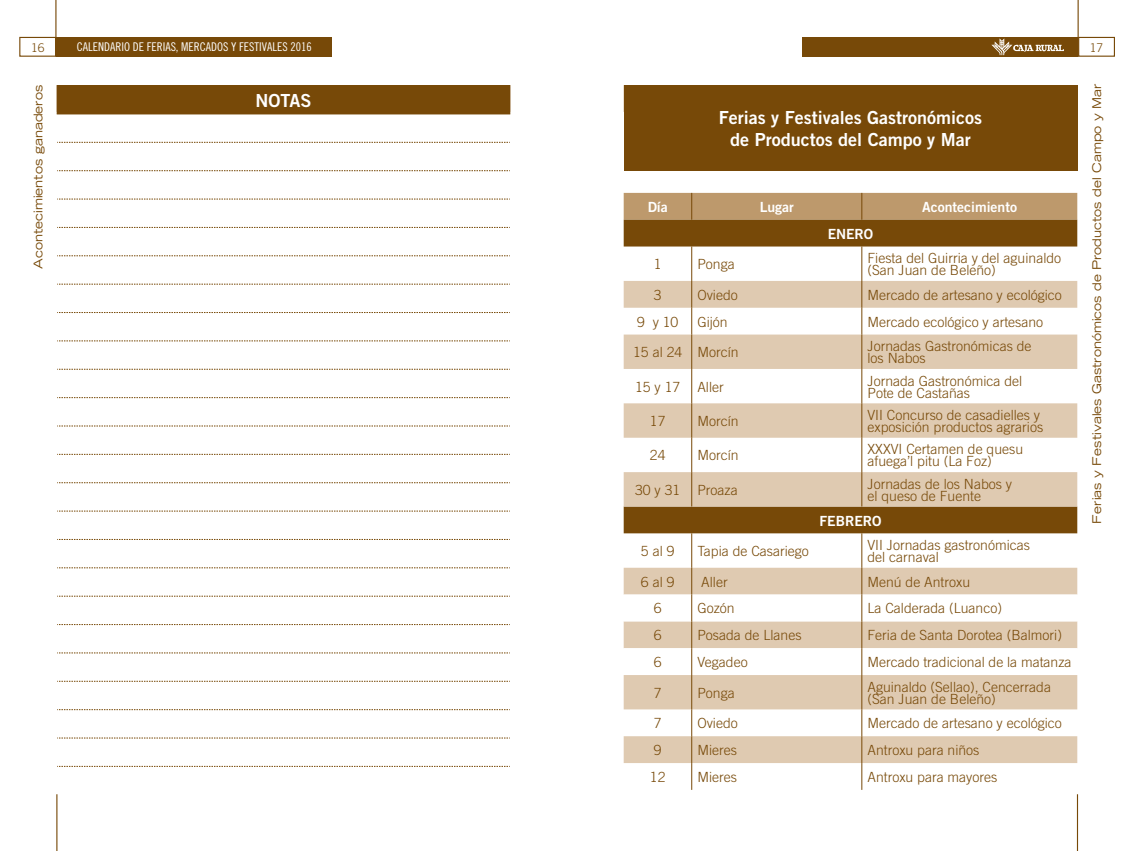
<style>
.page{position:relative;width:1134px;height:851px;background:#fff}
.page>*{position:absolute;margin:0;border:0;box-sizing:border-box;transform-origin:0 0}
.t1{font:18px/21.6px "Trade Gothic Bold Two";color:#fff;text-align:center}
.t2{font:300 14px/12px "Trade Gothic";color:#774908}
.t3{font:14px "Trade Gothic Bold Two";color:#fff}
.t4{font:expanded 12px "Trade Gothic LH";color:#774908}
.t5{font:12px "Trade Gothic Cond Eighteen";color:#fff}
.t6{font:300 12px "Trade Gothic";color:#774908}
</style>
<div class="page">
<div style="left:802px;top:37px;width:276px;height:20px;background:#774908"></div>
<hr style="left:1077px;top:0;width:2px;height:57px;background:#774908">
<hr style="left:1077px;top:794px;width:1px;height:56px;background:#774908">
<svg style="left:991px;top:38px;width:73px;height:17px"></svg>
<div style="left:1078px;top:37px;width:37px;height:20px;border:1px solid #774908"></div>
<div style="left:56px;top:37px;width:276px;height:20px;background:#774908"></div>
<hr style="left:56px;top:794px;width:1px;height:56px;background:#774908">
<hr style="left:55px;top:0;width:1px;height:57px;background:#774908">
<div style="left:19px;top:37px;width:37px;height:20px;border:1px solid #774908"></div>
<div style="left:57px;top:85px;width:453px;height:29px;background:#774908"></div>
<hr style="left:57px;top:114px;width:453px;height:1px;background:#774908">
<svg style="left:57px;top:142px;width:453px;height:1px"></svg>
<svg style="left:57px;top:170px;width:453px;height:1px"></svg>
<svg style="left:57px;top:199px;width:453px;height:1px"></svg>
<svg style="left:57px;top:227px;width:453px;height:1px"></svg>
<svg style="left:57px;top:255px;width:453px;height:1px"></svg>
<svg style="left:57px;top:284px;width:453px;height:1px"></svg>
<svg style="left:57px;top:312px;width:453px;height:1px"></svg>
<svg style="left:57px;top:340px;width:453px;height:1px"></svg>
<svg style="left:57px;top:369px;width:453px;height:1px"></svg>
<svg style="left:57px;top:397px;width:453px;height:1px"></svg>
<svg style="left:57px;top:425px;width:453px;height:1px"></svg>
<svg style="left:57px;top:454px;width:453px;height:1px"></svg>
<svg style="left:57px;top:482px;width:453px;height:1px"></svg>
<svg style="left:57px;top:510px;width:453px;height:1px"></svg>
<svg style="left:57px;top:539px;width:453px;height:1px"></svg>
<svg style="left:57px;top:567px;width:453px;height:1px"></svg>
<svg style="left:57px;top:595px;width:453px;height:1px"></svg>
<svg style="left:57px;top:624px;width:453px;height:1px"></svg>
<svg style="left:57px;top:652px;width:453px;height:1px"></svg>
<svg style="left:57px;top:680px;width:453px;height:1px"></svg>
<svg style="left:57px;top:709px;width:453px;height:1px"></svg>
<svg style="left:57px;top:737px;width:453px;height:1px"></svg>
<svg style="left:57px;top:766px;width:453px;height:1px"></svg>
<div style="left:624px;top:85px;width:453px;height:85px;background:#774908"></div>
<svg style="left:624px;top:220px;width:453px;height:61px"></svg>
<svg style="left:624px;top:281px;width:453px;height:482px;fill:#dfcab1"></svg>
<div style="left:624px;top:193px;width:453px;height:27px;background:#bd996c"></div>
<hr style="left:691px;top:246px;width:1px;height:35px;background:#774908">
<hr style="left:861px;top:246px;width:1px;height:35px;background:#774908">
<svg style="left:691px;top:281px;width:1px;height:53px"></svg>
<svg style="left:861px;top:281px;width:1px;height:53px"></svg>
<hr style="left:691px;top:334px;width:1px;height:35px;background:#774908">
<hr style="left:861px;top:334px;width:1px;height:35px;background:#774908">
<hr style="left:691px;top:369px;width:1px;height:34px;background:#774908">
<hr style="left:861px;top:369px;width:1px;height:34px;background:#774908">
<hr style="left:691px;top:403px;width:1px;height:34px;background:#774908">
<hr style="left:861px;top:403px;width:1px;height:34px;background:#774908">
<hr style="left:691px;top:437px;width:1px;height:35px;background:#774908">
<hr style="left:861px;top:437px;width:1px;height:35px;background:#774908">
<hr style="left:691px;top:472px;width:1px;height:34px;background:#774908">
<hr style="left:861px;top:472px;width:1px;height:34px;background:#774908">
<hr style="left:691px;top:533px;width:1px;height:34px;background:#774908">
<hr style="left:861px;top:533px;width:1px;height:34px;background:#774908">
<svg style="left:624px;top:567px;width:453px;height:108px"></svg>
<hr style="left:691px;top:675px;width:1px;height:34px;background:#774908">
<hr style="left:861px;top:675px;width:1px;height:34px;background:#774908">
<svg style="left:691px;top:709px;width:1px;height:80px"></svg>
<svg style="left:861px;top:709px;width:1px;height:80px"></svg>
<p class="t6" style="left:31px;top:40px;width:15px">16</p>
<p class="t5" style="left:77px;top:40px;width:236px">CALENDARIO DE FERIAS, MERCADOS Y FESTIVALES 2016</p>
<p class="t4" style="left:30px;top:269px;width:185px;rotate:-90deg">Acontecimientos ganaderos</p>
<p class="t1" style="left:255px;top:89px;width:58px">NOTAS</p>
<p class="t1" style="left:719px;top:107px;width:265px">Ferias y Festivales Gastronómicos de Productos del Campo y Mar</p>
<p class="t3" style="left:648px;top:198px;width:21px">Día</p>
<p class="t3" style="left:760px;top:198px;width:36px">Lugar</p>
<p class="t3" style="left:922px;top:198px;width:96px">Acontecimiento</p>
<p class="t3" style="left:828px;top:225px;width:47px">ENERO</p>
<p class="t2" style="left:654px;top:258px;width:9px">1</p>
<p class="t2" style="left:697px;top:258px;width:39px">Ponga</p>
<p class="t2" style="left:867px;top:252px;width:195px">Fiesta del Guirria y del aguinaldo (San Juan de Beleño)</p>
<p class="t2" style="left:654px;top:288px;width:9px">3</p>
<p class="t2" style="left:697px;top:288px;width:42px">Oviedo</p>
<p class="t2" style="left:867px;top:288px;width:196px">Mercado de artesano y ecológico</p>
<p class="t2" style="left:637px;top:315px;width:43px">9 y 10</p>
<p class="t2" style="left:697px;top:315px;width:32px">Gijón</p>
<p class="t2" style="left:867px;top:315px;width:177px">Mercado ecológico y artesano</p>
<p class="t2" style="left:633px;top:346px;width:107px">15 al 24 Morcín</p>
<p class="t2" style="left:867px;top:340px;width:166px">Jornadas Gastronómicas de los Nabos</p>
<p class="t2" style="left:635px;top:380px;width:90px">15 y 17 Aller</p>
<p class="t2" style="left:867px;top:374px;width:156px">Jornada Gastronómica del<br>Pote de Castañas</p>
<p class="t2" style="left:650px;top:415px;width:17px">17</p>
<p class="t2" style="left:697px;top:415px;width:43px">Morcín</p>
<p class="t2" style="left:867px;top:409px;width:177px">VII Concurso de casadielles y exposición productos agrarios</p>
<p class="t2" style="left:650px;top:449px;width:17px">24</p>
<p class="t2" style="left:697px;top:449px;width:43px">Morcín</p>
<p class="t2" style="left:867px;top:443px;width:157px">XXXVI Certamen de quesu afuega’l pitu (La Foz)</p>
<p class="t2" style="left:635px;top:483px;width:104px">30 y 31 Proaza</p>
<p class="t2" style="left:867px;top:477px;width:146px">Jornadas de los Nabos y el queso de Fuente</p>
<p class="t3" style="left:819px;top:511px;width:64px">FEBRERO</p>
<p class="t2" style="left:641px;top:544px;width:35px">5 al 9</p>
<p class="t2" style="left:697px;top:544px;width:113px">Tapia de Casariego</p>
<p class="t2" style="left:867px;top:538px;width:164px">VII Jornadas gastronómicas del carnaval</p>
<p class="t2" style="left:641px;top:575px;width:35px">6 al 9</p>
<p class="t2" style="left:701px;top:575px;width:28px">Aller</p>
<p class="t2" style="left:867px;top:575px;width:104px">Menú de Antroxu</p>
<p class="t2" style="left:654px;top:602px;width:9px">6</p>
<p class="t2" style="left:697px;top:602px;width:39px">Gozón</p>
<p class="t2" style="left:867px;top:602px;width:136px">La Calderada (Luanco)</p>
<p class="t2" style="left:654px;top:629px;width:9px">6</p>
<p class="t2" style="left:697px;top:629px;width:106px">Posada de Llanes</p>
<p class="t2" style="left:867px;top:629px;width:196px">Feria de Santa Dorotea (Balmori)</p>
<p class="t2" style="left:654px;top:655px;width:9px">6</p>
<p class="t2" style="left:697px;top:655px;width:52px">Vegadeo</p>
<p class="t2" style="left:867px;top:655px;width:206px">Mercado tradicional de la matanza</p>
<p class="t2" style="left:654px;top:686px;width:9px">7</p>
<p class="t2" style="left:697px;top:686px;width:39px">Ponga</p>
<p class="t2" style="left:867px;top:680px;width:185px">Aguinaldo (Sellao), Cencerrada (San Juan de Beleño)</p>
<p class="t2" style="left:654px;top:717px;width:9px">7</p>
<p class="t2" style="left:697px;top:717px;width:42px">Oviedo</p>
<p class="t2" style="left:867px;top:717px;width:196px">Mercado de artesano y ecológico</p>
<p class="t2" style="left:654px;top:743px;width:9px">9</p>
<p class="t2" style="left:697px;top:743px;width:41px">Mieres</p>
<p class="t2" style="left:867px;top:743px;width:114px">Antroxu para niños</p>
<p class="t2" style="left:650px;top:770px;width:17px">12</p>
<p class="t2" style="left:697px;top:770px;width:41px">Mieres</p>
<p class="t2" style="left:867px;top:770px;width:131px">Antroxu para mayores</p>
<p class="t6" style="left:1090px;top:40px;width:15px">17</p>
<p class="t4" style="left:1089px;top:523px;width:441px;rotate:-90deg">Ferias y Festivales Gastronómicos de Productos del Campo y Mar</p>
</div>
